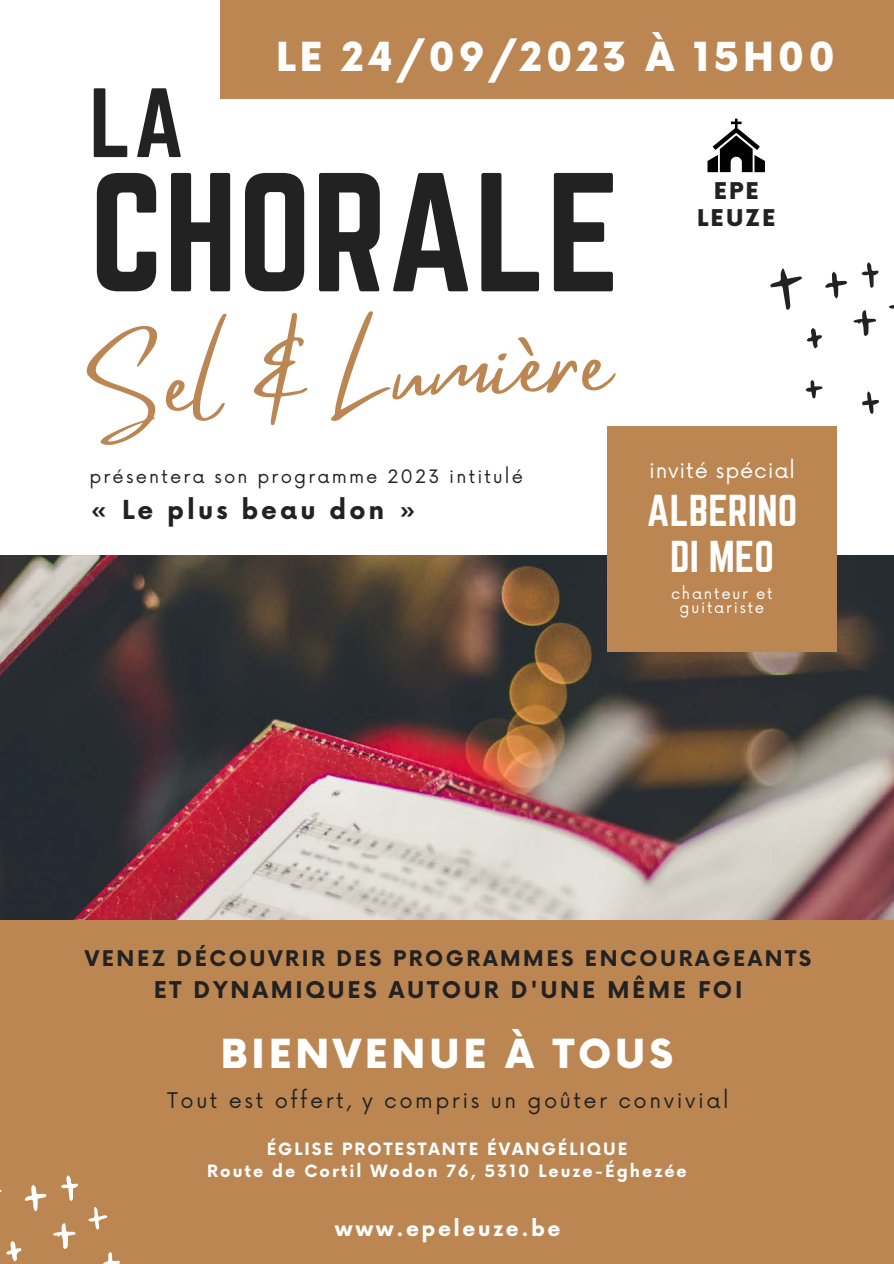
<style>
.page{position:relative;width:894px;height:1264px;background:#fff}
.page>*{position:absolute;margin:0;border:0;box-sizing:border-box;transform-origin:0 0}
.t1{font:147.9px "Norwester";color:#222}
.t2{font:93.75px "Mistrully";color:#bc8653}
.t3{font:85.95px "Norwester";color:#222}
.t4{font:900 39px "Now";letter-spacing:.1em;color:#fff}
.t5{font:39px "Norwester";color:#fff}
.t6{font:700 25.5px "Now";letter-spacing:.12em;color:#222}
.t7{font:700 22.5px "Now";letter-spacing:.12em;color:#222}
.t8{font:900 22.5px "Now";letter-spacing:.1em;color:#222}
.t9{font:700 21px "Now";letter-spacing:.12em;color:#222}
.t10{font:21px "Now";letter-spacing:.12em;color:#222}
.t11{font:700 21px "Now";letter-spacing:.12em;color:#fff}
.t12{font:21px "Now";letter-spacing:.04em;color:#fff}
.t13{font:18px "Now";letter-spacing:.12em;color:#222}
.t14{font:700 16.5px "Now";letter-spacing:.12em;color:#fff}
.t15{font:15px/14.7px "Now";letter-spacing:.12em;color:#fff;text-align:center}
</style>
<div class="page">
<div style="left:0;top:886px;width:893px;height:377px;background:#bc8652"></div>
<svg style="left:0;top:1175px;width:120px;height:88px"></svg>
<svg style="left:770px;top:262px;width:123px;height:152px"></svg>
<img style="left:0;top:555px;width:893px;height:364px">
<div style="left:607px;top:426px;width:229px;height:226px;background:#bc8652"></div>
<svg style="left:707px;top:119px;width:57px;height:53px"></svg>
<div style="left:219px;top:0;width:674px;height:99px;background:#bc8652"></div>
<p class="t3" style="left:89px;top:71px;width:96px">LA</p>
<p class="t4" style="left:276px;top:36px;width:560px">LE 24/09/2023 À 15H00</p>
<p class="t1" style="left:89px;top:143px;width:532px">CHORALE</p>
<p class="t2" style="left:88px;top:312px;width:520px;rotate:-3deg">Sel &amp; Lumière</p>
<p class="t13" style="left:89px;top:467px;width:435px">présentera son programme 2023 intitulé</p>
<p class="t6" style="left:89px;top:496px;width:329px">« Le plus beau don »</p>
<p class="t8" style="left:713px;top:178px;width:46px">EPE</p>
<p class="t8" style="left:697px;top:205px;width:80px">LEUZE</p>
<p class="t12" style="left:648px;top:459px;width:147px">invité spécial</p>
<p class="t5" style="left:646px;top:487px;width:152px">ALBERINO</p>
<p class="t5" style="left:670px;top:533px;width:105px">DI MEO</p>
<p class="t15" style="left:671px;top:586px;width:103px">chanteur et guitariste</p>
<p class="t9" style="left:85px;top:947px;width:728px">VENEZ DÉCOUVRIR DES PROGRAMMES ENCOURAGEANTS</p>
<p class="t7" style="left:154px;top:977px;width:590px">ET DYNAMIQUES AUTOUR D'UNE MÊME FOI</p>
<p class="t4" style="left:221px;top:1032px;width:453px">BIENVENUE À TOUS</p>
<p class="t10" style="left:167px;top:1088px;width:562px">Tout est offert, y compris un goûter convivial</p>
<p class="t14" style="left:266px;top:1139px;width:362px">ÉGLISE PROTESTANTE ÉVANGÉLIQUE</p>
<p class="t14" style="left:207px;top:1162px;width:481px">Route de Cortil Wodon 76, 5310 Leuze-Éghezée</p>
<p class="t11" style="left:335px;top:1216px;width:227px">www.epeleuze.be</p>
</div>
